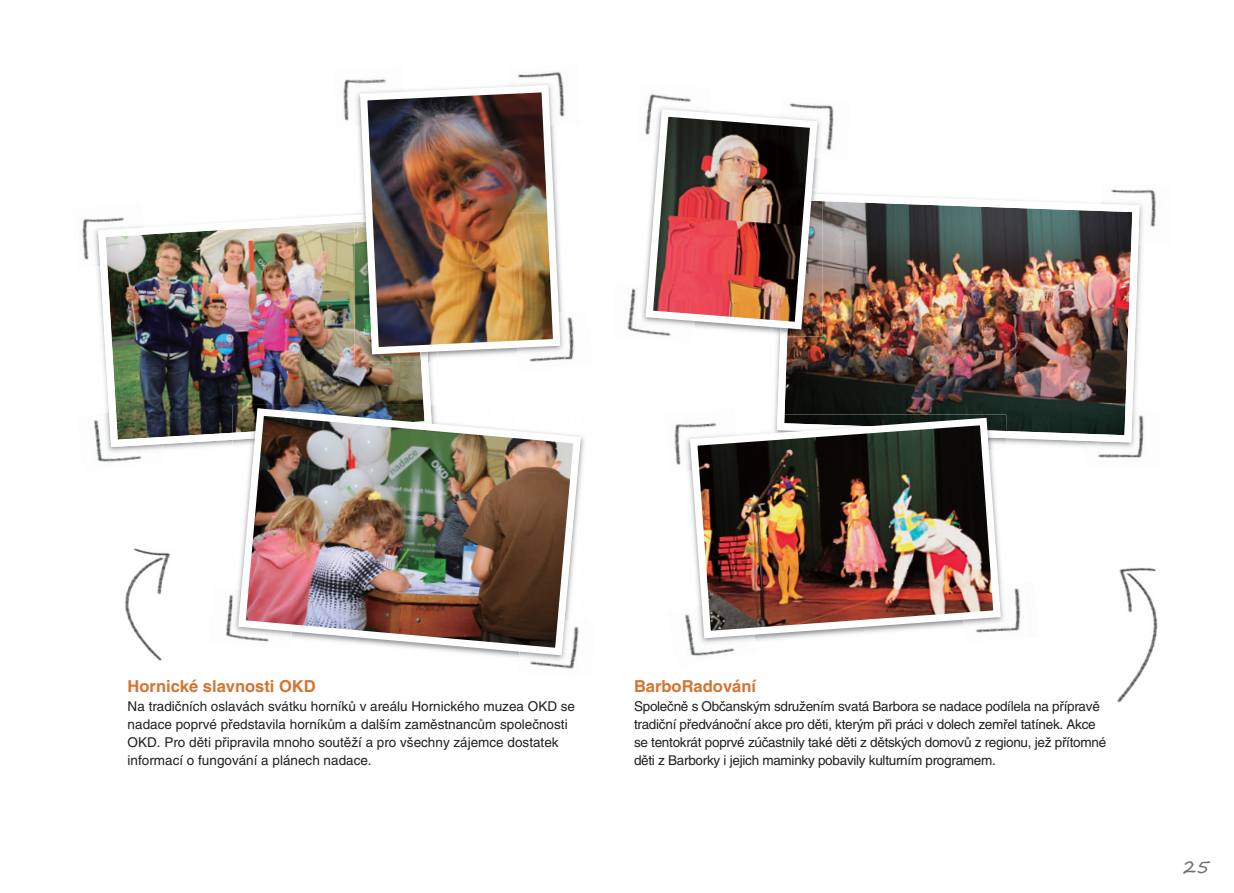
<style>
.page{position:relative;width:1234px;height:893px;background:#fff}
.page>*{position:absolute;margin:0;border:0;box-sizing:border-box;transform-origin:0 0}
.t1{font:18px "Segoe Print";color:#6d6e70}
.t2{font:700 16.5px "Helvetica CE";color:#d47431}
.t3{font:13.5px/17.9px "Helvetica CE";letter-spacing:-.02em;color:#231f20}
.t4{font:13.5px/17.9px "Helvetica CE";color:#231f20}
</style>
<div class="page">
<img style="left:1112px;top:189px;width:44px;height:38px">
<img style="left:674px;top:424px;width:10px;height:41px">
<img style="left:225px;top:595px;width:7px;height:42px">
<img style="left:97px;top:454px;width:45px;height:8px">
<img style="left:689px;top:646px;width:46px;height:10px">
<img style="left:1005px;top:588px;width:16px;height:44px">
<img style="left:1098px;top:450px;width:45px;height:8px">
<img style="left:82px;top:218px;width:11px;height:42px">
<img style="left:530px;top:663px;width:44px;height:6px">
<img style="left:125px;top:548px;width:46px;height:113px">
<img style="left:1117px;top:567px;width:41px;height:136px">
<img style="left:517px;top:71px;width:46px;height:10px">
<img style="left:343px;top:79px;width:43px;height:42px">
<img style="left:565px;top:317px;width:9px;height:43px">
<img style="left:627px;top:288px;width:13px;height:45px">
<img style="left:789px;top:103px;width:45px;height:48px">
<img style="left:648px;top:94px;width:43px;height:11px">
<img style="left:1139px;top:245px;width:3px;height:74px">
<img style="left:774px;top:375px;width:2px;height:39px">
<img style="left:1111px;top:190px;width:33px;height:55px">
<img style="left:1086px;top:415px;width:58px;height:35px">
<img style="left:776px;top:193px;width:363px;height:249px">
<img style="left:93px;top:420px;width:71px;height:34px">
<img style="left:93px;top:219px;width:5px;height:48px">
<img style="left:432px;top:382px;width:2px;height:22px">
<img style="left:98px;top:214px;width:334px;height:233px">
<img style="left:232px;top:595px;width:2px;height:43px">
<img style="left:530px;top:659px;width:46px;height:4px">
<img style="left:234px;top:404px;width:350px;height:255px">
<img style="left:685px;top:614px;width:37px;height:32px">
<img style="left:686px;top:414px;width:318px;height:228px">
<img style="left:354px;top:82px;width:2px;height:39px">
<img style="left:529px;top:356px;width:36px;height:6px">
<img style="left:354px;top:213px;width:74px;height:149px">
<img style="left:356px;top:81px;width:208px;height:277px">
<img style="left:640px;top:329px;width:31px;height:7px">
<img style="left:821px;top:106px;width:1px;height:45px">
<img style="left:780px;top:193px;width:42px;height:144px">
<img style="left:641px;top:105px;width:180px;height:228px">
<p class="t2" style="left:128px;top:679px;width:189px">Hornické slavnosti OKD</p>
<p class="t4" style="left:128px;top:698px;width:449px">Na tradičních oslavách svátku horníků v areálu Hornického muzea OKD se nadace poprvé představila horníkům a dalším zaměstnancům společnosti OKD. Pro děti připravila mnoho soutěží a pro všechny zájemce dostatek informací o fungování a plánech nadace.</p>
<p class="t2" style="left:634px;top:679px;width:123px">BarboRadování</p>
<p class="t3" style="left:634px;top:698px;width:473px">Společně s Občanským sdružením svatá Barbora se nadace podílela na přípravě tradiční předvánoční akce pro děti, kterým při práci v dolech zemřel tatínek. Akce se tentokrát poprvé zúčastnily také děti z dětských domovů z regionu, jež přítomné děti z Barborky i jejich maminky pobavily kulturním programem.</p>
<h1 class="t1" style="left:1182px;top:851px;width:28px">25</h1>
</div>
